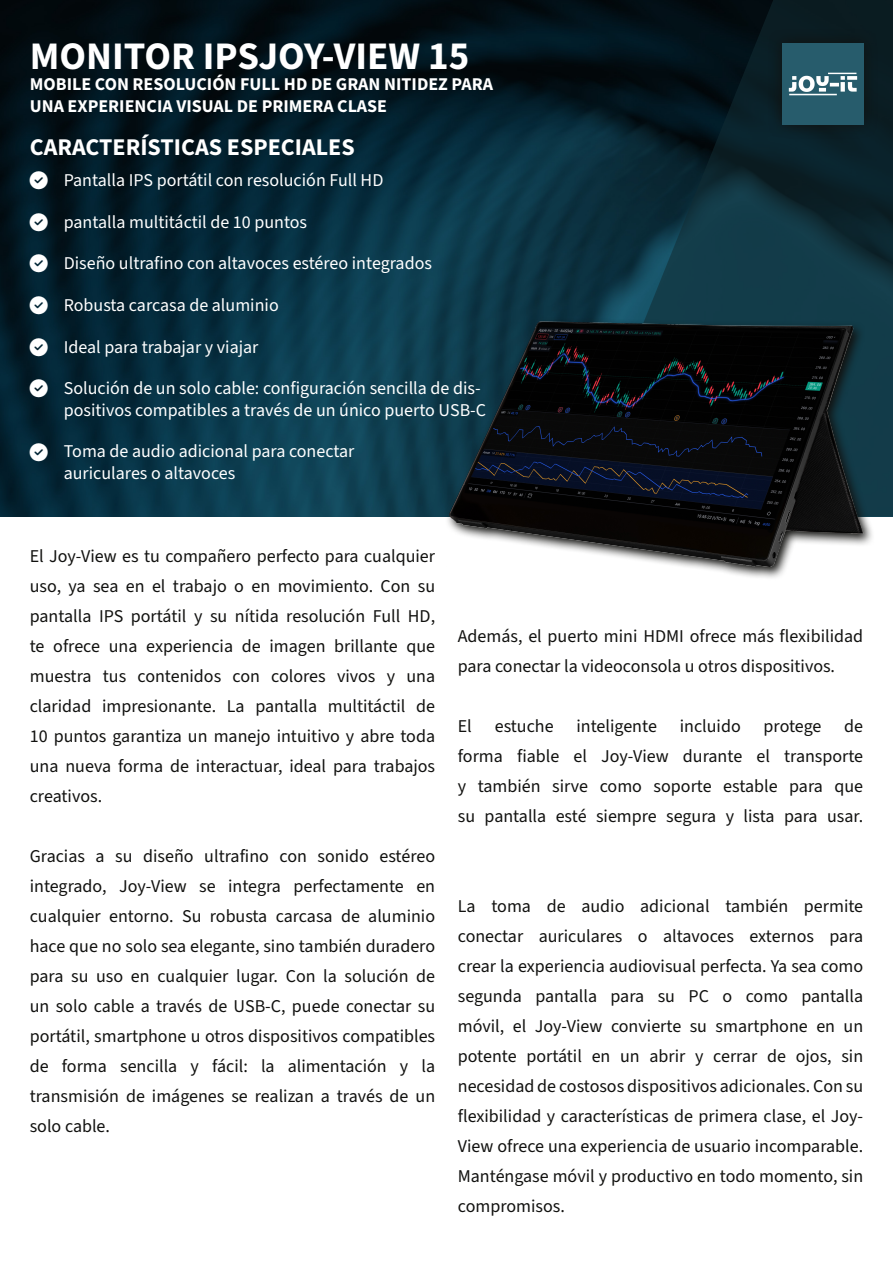
<style>
.page{position:relative;width:893px;height:1263px;background:#fff}
.page>*{position:absolute;margin:0;border:0;box-sizing:border-box;transform-origin:0 0}
.t1{font:700 39px "Source Sans 3";color:#fff}
.t2{font:700 24px "Source Sans 3";color:#fff}
.t3{font:18px/30px "Source Sans 3";color:#11110f;text-align:justify}
.t4{font:18px/21.6px "Source Sans 3";color:#fff}
.t5{font:700 18px "Source Sans 3";color:#fff}
</style>
<div class="page">
<img style="left:0;top:0;width:566px;height:517px">
<svg style="left:566px;top:0;width:327px;height:517px"></svg>
<svg style="left:445px;top:317px;width:430px;height:261px"></svg>
<img style="left:446px;top:320px;width:417px;height:247px">
<div style="left:768px;top:29px;width:109px;height:110px;background:#0b1b21"></div>
<img style="left:782px;top:43px;width:81px;height:81px">
<svg style="left:29px;top:171px;width:19px;height:18px"></svg>
<svg style="left:29px;top:213px;width:19px;height:18px"></svg>
<svg style="left:29px;top:296px;width:19px;height:18px"></svg>
<svg style="left:29px;top:255px;width:19px;height:18px"></svg>
<svg style="left:29px;top:380px;width:19px;height:17px"></svg>
<svg style="left:29px;top:443px;width:19px;height:18px"></svg>
<svg style="left:29px;top:338px;width:19px;height:18px"></svg>
<p class="t1" style="left:30px;top:30px;width:441px">MONITOR IPSJOY-VIEW 15</p>
<p class="t5" style="left:30px;top:73px;width:465px">MOBILE CON RESOLUCIÓN FULL HD DE GRAN NITIDEZ PARA</p>
<p class="t5" style="left:30px;top:94px;width:359px">UNA EXPERIENCIA VISUAL DE PRIMERA CLASE</p>
<p class="t2" style="left:30px;top:131px;width:326px">CARACTERÍSTICAS ESPECIALES</p>
<p class="t4" style="left:64px;top:169px;width:321px">Pantalla IPS portátil con resolución Full HD</p>
<p class="t4" style="left:64px;top:211px;width:245px">pantalla multitáctil de 10 puntos</p>
<p class="t4" style="left:64px;top:252px;width:370px">Diseño ultrafino con altavoces estéreo integrados</p>
<p class="t4" style="left:64px;top:294px;width:216px">Robusta carcasa de aluminio</p>
<p class="t4" style="left:64px;top:336px;width:196px">Ideal para trabajar y viajar</p>
<p class="t4" style="left:64px;top:377px;width:424px">Solución de un solo cable: configuración sencilla de dis&shy;positivos compatibles a través de un único puerto USB-C</p>
<p class="t4" style="left:64px;top:441px;width:292px">Toma de audio adicional para conectar</p>
<p class="t4" style="left:64px;top:462px;width:173px">auriculares o altavoces</p>
<p class="t3" style="left:30px;top:541px;width:407px">El Joy-View es tu compañero perfecto para cualquier uso, ya sea en el trabajo o en movimiento. Con su pantalla IPS portátil y su nítida resolución Full HD, te ofrece una experiencia de imagen brillante que muestra tus contenidos con colores vivos y una claridad impresionante. La pantalla multitáctil de 10 puntos garantiza un manejo intuitivo y abre toda una nueva forma de interactuar, ideal para trabajos creativos.</p>
<p class="t3" style="left:30px;top:841px;width:407px">Gracias a su diseño ultrafino con sonido estéreo integrado, Joy-View se integra perfectamente en cualquier entorno. Su robusta carcasa de aluminio hace que no solo sea elegante, sino también duradero para su uso en cualquier lugar. Con la solución de un solo cable a través de USB-C, puede conectar su portátil, smartphone u otros dispositivos compatibles de forma sencilla y fácil: la alimentación y la transmisión de imágenes se realizan a través de un solo cable.</p>
<p class="t3" style="left:458px;top:621px;width:407px">Además, el puerto mini HDMI ofrece más flexibilidad para conectar la videoconsola u otros dispositivos.</p>
<p class="t3" style="left:458px;top:711px;width:407px;text-indent:386px">de forma fiable el Joy-View durante el transporte y también sirve como soporte estable para que su pantalla esté siempre segura y lista para usar.</p>
<p class="t3" style="left:458px;top:711px;width:16px">El</p>
<p class="t3" style="left:495px;top:711px;width:60px">estuche</p>
<p class="t3" style="left:576px;top:711px;width:82px">inteligente</p>
<p class="t3" style="left:680px;top:711px;width:63px">incluido</p>
<p class="t3" style="left:764px;top:711px;width:59px">protege</p>
<p class="t3" style="left:458px;top:891px;width:407px">La toma de audio adicional también permite conectar auriculares o altavoces externos para crear la experiencia audiovisual perfecta. Ya sea como segunda pantalla para su PC o como pantalla móvil, el Joy-View convierte su smartphone en un potente portátil en un abrir y cerrar de ojos, sin necesidad de costosos dispositivos adicionales. Con su flexibilidad y características de primera clase, el Joy-View ofrece una experiencia de usuario incomparable.<br>Manténgase móvil y productivo en todo momento, sin compromisos.</p>
</div>
